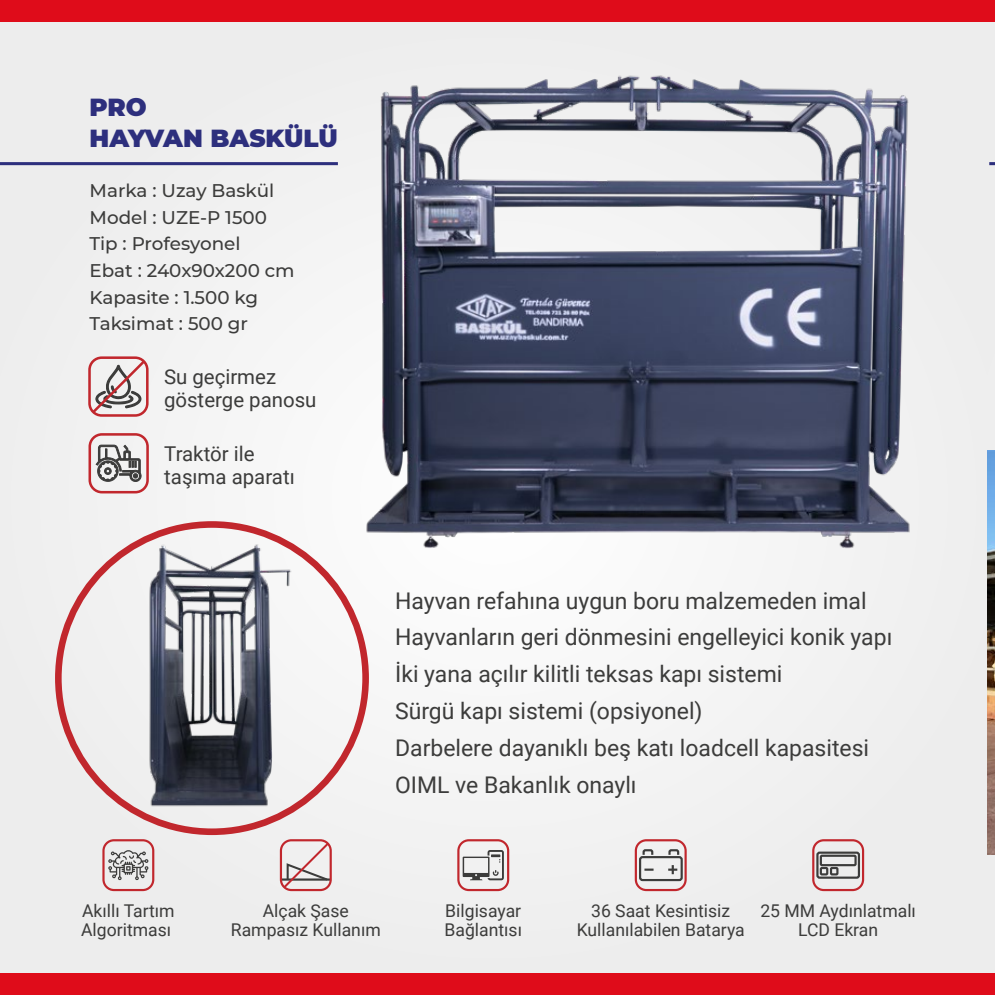
<style>
.page{position:relative;width:995px;height:995px;background:#fff}
.page>*{position:absolute;margin:0;border:0;box-sizing:border-box;transform-origin:0 0}
.t1{font:900 24.6px/30.8px "Montserrat";color:#2d2f7d}
.t2{font:22.95px/36.8px "Roboto";color:#3c3c3b}
.t3{font:20.4px/22.6px "Roboto";color:#3c3c3b}
.t4{font:500 18.3px/26.7px "Montserrat";color:#3c3c3b}
.t5{font:17.55px/19.5px "Roboto";color:#3c3c3b;text-align:center}
</style>
<div class="page">
<div style="left:987px;top:0;width:8px;height:995px;background:#ededed"></div>
<img style="left:987px;top:451px;width:8px;height:404px">
<div style="left:987px;top:973px;width:8px;height:22px;background:#df0c1a"></div>
<div style="left:987px;top:0;width:8px;height:22px;background:#df0c1a"></div>
<svg style="left:989px;top:162px;width:6px;height:3px"></svg>
<div style="left:0;top:0;width:987px;height:995px;background:#efefef"></div>
<div style="left:0;top:973px;width:987px;height:22px;background:#df0c1a"></div>
<div style="left:0;top:0;width:987px;height:22px;background:#df0c1a"></div>
<hr style="left:0;top:162px;width:338px;height:3px;background:#2d2f7d">
<img style="left:162px;top:75px;width:748px;height:502px">
<div style="left:88px;top:356px;width:61px;height:61px;border:3px solid #c1272d;border-radius:12px"></div>
<div style="left:89px;top:433px;width:60px;height:60px;border:3px solid #c1272d;border-radius:12px"></div>
<svg style="left:108px;top:850px;width:41px;height:30px"></svg>
<svg style="left:463px;top:850px;width:41px;height:30px"></svg>
<div style="left:639px;top:856px;width:44px;height:25px;border:2px solid #3c3c3b;border-radius:2px"></div>
<svg style="left:641px;top:849px;width:13px;height:8px"></svg>
<svg style="left:667px;top:849px;width:13px;height:8px"></svg>
<svg style="left:644px;top:869px;width:10px;height:2px"></svg>
<svg style="left:668px;top:865px;width:9px;height:9px"></svg>
<div style="left:816px;top:852px;width:44px;height:27px;border:2px solid #3c3c3b;border-radius:2px"></div>
<div style="left:820px;top:855px;width:37px;height:11px;border:2px solid #3c3c3b"></div>
<div style="left:820px;top:867px;width:8px;height:8px;border:2px solid #3c3c3b"></div>
<div style="left:830px;top:867px;width:8px;height:8px;border:2px solid #3c3c3b"></div>
<svg style="left:96px;top:445px;width:46px;height:37px"></svg>
<svg style="left:90px;top:358px;width:58px;height:58px"></svg>
<div style="left:102px;top:839px;width:52px;height:52px;border:2px solid #c1272d;border-radius:10px"></div>
<div style="left:280px;top:839px;width:52px;height:52px;border:2px solid #c1272d;border-radius:10px"></div>
<div style="left:457px;top:839px;width:52px;height:52px;border:2px solid #c1272d;border-radius:10px"></div>
<div style="left:635px;top:839px;width:52px;height:52px;border:2px solid #c1272d;border-radius:10px"></div>
<div style="left:812px;top:839px;width:52px;height:52px;border:2px solid #c1272d;border-radius:10px"></div>
<svg style="left:281px;top:841px;width:50px;height:49px"></svg>
<img style="left:117px;top:507px;width:181px;height:322px">
<p class="t1" style="left:90px;top:91px;width:250px">PRO<br>HAYVAN BASKÜLÜ</p>
<p class="t4" style="left:90px;top:177px;width:207px">Marka : Uzay Baskül<br>Model : UZE-P 1500<br>Tip : Profesyonel<br>Ebat : 240x90x200 cm<br>Kapasite : 1.500 kg<br>Taksimat : 500 gr</p>
<p class="t3" style="left:164px;top:365px;width:154px">Su geçirmez gösterge panosu</p>
<p class="t3" style="left:164px;top:442px;width:132px">Traktör ile taşıma aparatı</p>
<p class="t2" style="left:395px;top:581px;width:499px">Hayvan refahına uygun boru malzemeden imal Hayvanların geri dönmesini engelleyici konik yapı İki yana açılır kilitli teksas kapı sistemi<br>Sürgü kapı sistemi (opsiyonel)<br>Darbelere dayanıklı beş katı loadcell kapasitesi OIML ve Bakanlık onaylı</p>
<p class="t5" style="left:81px;top:900px;width:95px;text-align:left">Akıllı Tartım<br>Algoritması</p>
<p class="t5" style="left:231px;top:900px;width:151px">Alçak Şase<br>Rampasız Kullanım</p>
<p class="t5" style="left:445px;top:900px;width:79px;text-align:left">Bilgisayar<br>Bağlantısı</p>
<p class="t5" style="left:577px;top:900px;width:170px">36 Saat Kesintisiz<br>Kullanılabilen Batarya</p>
<p class="t5" style="left:760px;top:900px;width:157px">25 MM Aydınlatmalı<br>LCD Ekran</p>
</div>
